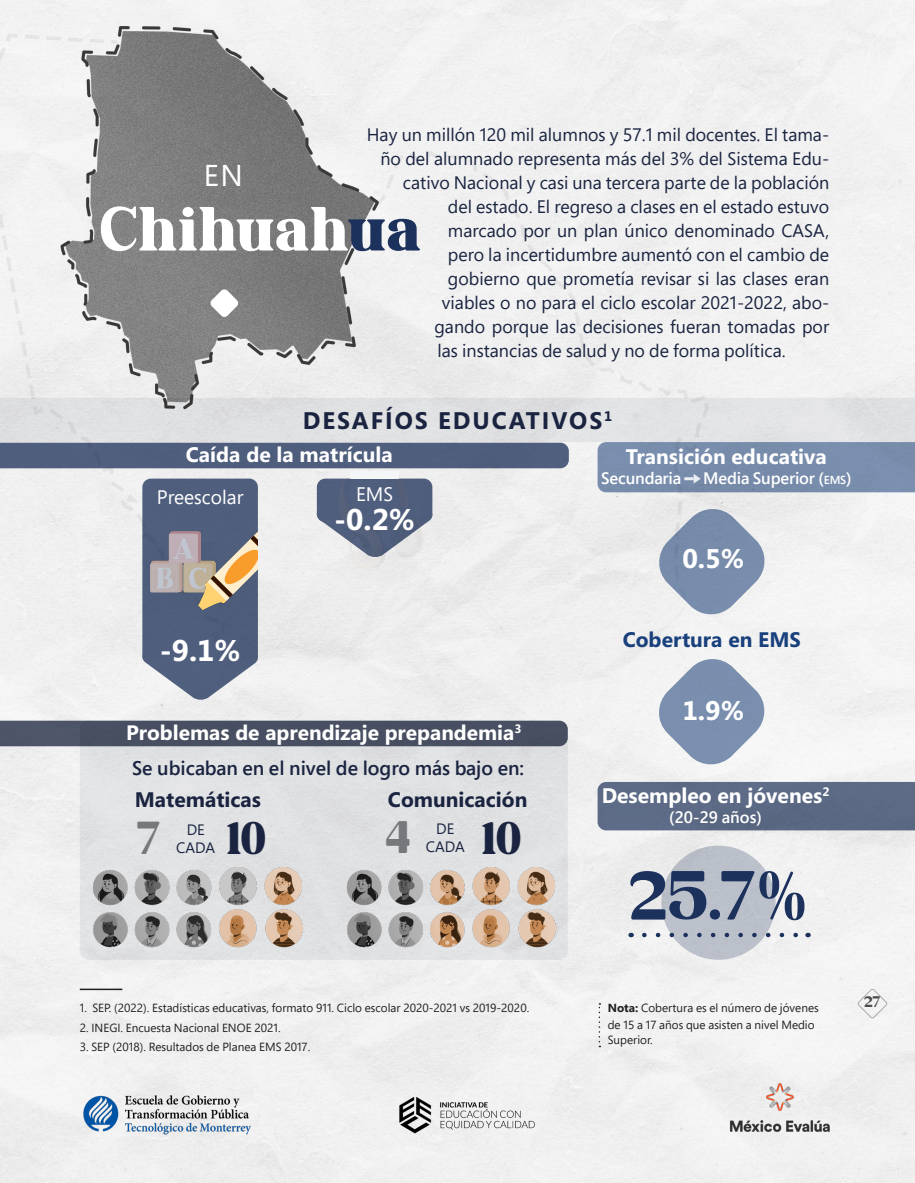
<style>
.page{position:relative;width:915px;height:1183px;background:#fff}
.page>*{position:absolute;margin:0;border:0;box-sizing:border-box;transform-origin:0 0}
.t1{font:67.5px "Merger";color:#1c325d}
.t2{font:61.5px "Merger";letter-spacing:.015em;color:#fff}
.t3{font:45px "Merger";color:#1a2440}
.t4{font:45px "Merger";color:#76787b}
.t5{font:700 30px "Segoe";color:#fff}
.t6{font:30px "Segoe Pro";color:#fff}
.t7{font:700 27px "Segoe";color:#fff}
.t8{font:700 24px "Segoe";letter-spacing:.08em;color:#1a2440}
.t9{font:700 21px "Segoe";color:#fff}
.t10{font:700 21px "Segoe";color:#1a2440}
.t11{font:700 21px "Segoe";color:#18407c}
.t12{font:700 20.85px "Segoe";color:#fff}
.t13{font:600 19.65px "Segoe Pro";color:#1a2440}
.t14{font:19.5px "Segoe Pro";color:#fff}
.t15{font:18px "Segoe Pro";color:#1a2440}
.t16{font:600 16.5px "Segoe Pro";letter-spacing:-.01em;color:#fff}
.t17{font:15px "Segoe Pro";color:#1a2440}
.t18{font:15px "Merger";color:#4b4c4d}
.t19{font:11.7px/16.5px "Segoe Pro";color:#231f20}
.s1{color:#1c325d}
.s2{font-size:11.55px}
.s3{font-family:"Segoe";font-weight:700}
</style>
<div class="page">
<img style="left:0;top:0;width:914px;height:1182px">
<div style="left:356px;top:219px;width:22px;height:17px;background:#f5f6f8;border-radius:50%"></div>
<svg style="left:856px;top:988px;width:31px;height:30px"></svg>
<img style="left:80px;top:1092px;width:174px;height:44px">
<img style="left:398px;top:1080px;width:138px;height:68px">
<img style="left:719px;top:1062px;width:110px;height:69px">
<svg style="left:210px;top:289px;width:28px;height:28px"></svg>
<div style="left:661px;top:845px;width:114px;height:114px;background:#bbc0ca;border-radius:50%"></div>
<div style="left:80px;top:720px;width:487px;height:239px;background:#e0e1e3;border-radius:9px"></div>
<div style="left:597px;top:781px;width:317px;height:49px;background:#5c6a85"></div>
<svg style="left:644px;top:932px;width:156px;height:5px"></svg>
<img style="left:92px;top:866px;width:211px;height:82px">
<img style="left:346px;top:867px;width:211px;height:82px">
<svg style="left:0;top:398px;width:914px;height:369px"></svg>
<hr style="left:80px;top:988px;width:42px;height:1px;background:#231f20">
<svg style="left:598px;top:1002px;width:2px;height:44px"></svg>
<p class="t15" style="left:367px;top:122px;width:464px">Hay un millón 120 mil alumnos y 57.1 mil docentes. El tama-</p>
<p class="t15" style="left:380px;top:146px;width:450px">ño del alumnado representa más del 3% del Sistema Edu-</p>
<p class="t15" style="left:403px;top:170px;width:428px">cativo Nacional y casi una tercera parte de la población</p>
<p class="t15" style="left:448px;top:194px;width:382px">del estado. El regreso a clases en el estado estuvo</p>
<p class="t15" style="left:448px;top:218px;width:383px">marcado por un plan único denominado CASA,</p>
<p class="t15" style="left:448px;top:242px;width:382px">pero la incertidumbre aumentó con el cambio de</p>
<p class="t15" style="left:448px;top:266px;width:382px">gobierno que prometía revisar si las clases eran</p>
<p class="t15" style="left:442px;top:290px;width:389px">viables o no para el ciclo escolar 2021-2022, abo-</p>
<p class="t15" style="left:434px;top:314px;width:396px">gando porque las decisiones fueran tomadas por</p>
<p class="t15" style="left:437px;top:338px;width:349px">las instancias de salud y no de forma política.</p>
<p class="t6" style="left:204px;top:155px;width:41px">EN</p>
<p class="t2" style="left:99px;top:182px;width:322px">Chihuah<span class="s1">ua</span></p>
<p class="t8" style="left:303px;top:403px;width:311px">DESAFÍOS EDUCATIVOS<sup>1</sup></p>
<p class="t9" style="left:186px;top:439px;width:208px">Caída de la matrícula</p>
<p class="t14" style="left:157px;top:484px;width:88px">Preescolar</p>
<p class="t5" style="left:160px;top:629px;width:82px">-9.1%</p>
<p class="t14" style="left:356px;top:480px;width:39px">EMS</p>
<p class="t5" style="left:334px;top:497px;width:82px">-0.2%</p>
<p class="t12" style="left:126px;top:717px;width:396px">Problemas de aprendizaje prepandemia<sup>3</sup></p>
<p class="t13" style="left:132px;top:754px;width:393px">Se ubicaban en el nivel de logro más bajo en:</p>
<p class="t10" style="left:135px;top:784px;width:128px">Matemáticas</p>
<p class="t10" style="left:388px;top:784px;width:141px">Comunicación</p>
<p class="t4" style="left:137px;top:804px;width:26px">7</p>
<p class="t3" style="left:226px;top:804px;width:42px">10</p>
<p class="t4" style="left:385px;top:802px;width:27px">4</p>
<p class="t17" style="left:187px;top:819px;width:20px">DE</p>
<p class="t17" style="left:176px;top:837px;width:40px">CADA</p>
<p class="t17" style="left:436px;top:817px;width:20px">DE</p>
<p class="t17" style="left:425px;top:835px;width:40px">CADA</p>
<p class="t3" style="left:481px;top:803px;width:42px">10</p>
<p class="t9" style="left:625px;top:442px;width:202px">Transición educativa</p>
<p class="t16" style="left:601px;top:467px;width:81px">Secundaria</p>
<p class="t16" style="left:703px;top:467px;width:150px">Media Superior (<span class="s2">EMS</span>)</p>
<p class="t7" style="left:682px;top:539px;width:63px">0.5%</p>
<p class="t11" style="left:622px;top:624px;width:179px">Cobertura en EMS</p>
<p class="t7" style="left:682px;top:691px;width:63px">1.9%</p>
<p class="t9" style="left:601px;top:780px;width:229px">Desempleo en jóvenes<sup>2</sup></p>
<p class="t16" style="left:669px;top:805px;width:94px">(20-29 años)</p>
<p class="t1" style="left:628px;top:844px;width:179px">25.7%</p>
<p class="t19" style="left:80px;top:999px;width:451px">1. SEP. (2022). Estadísticas educativas, formato 911. Ciclo escolar 2020-2021 vs 2019-2020.</p>
<p class="t19" style="left:80px;top:1018px;width:202px">2. INEGI. Encuesta Nacional ENOE 2021.</p>
<p class="t19" style="left:80px;top:1038px;width:232px">3. SEP (2018). Resultados de Planea EMS 2017.</p>
<p class="t19" style="left:607px;top:999px;width:212px"><span class="s3">Nota:</span> Cobertura es el número de jóvenes de 15 a 17 años que asisten a nivel Medio</p>
<p class="t19" style="left:607px;top:1030px;width:46px">Superior.</p>
<p class="t18" style="left:863px;top:990px;width:18px">27</p>
</div>
